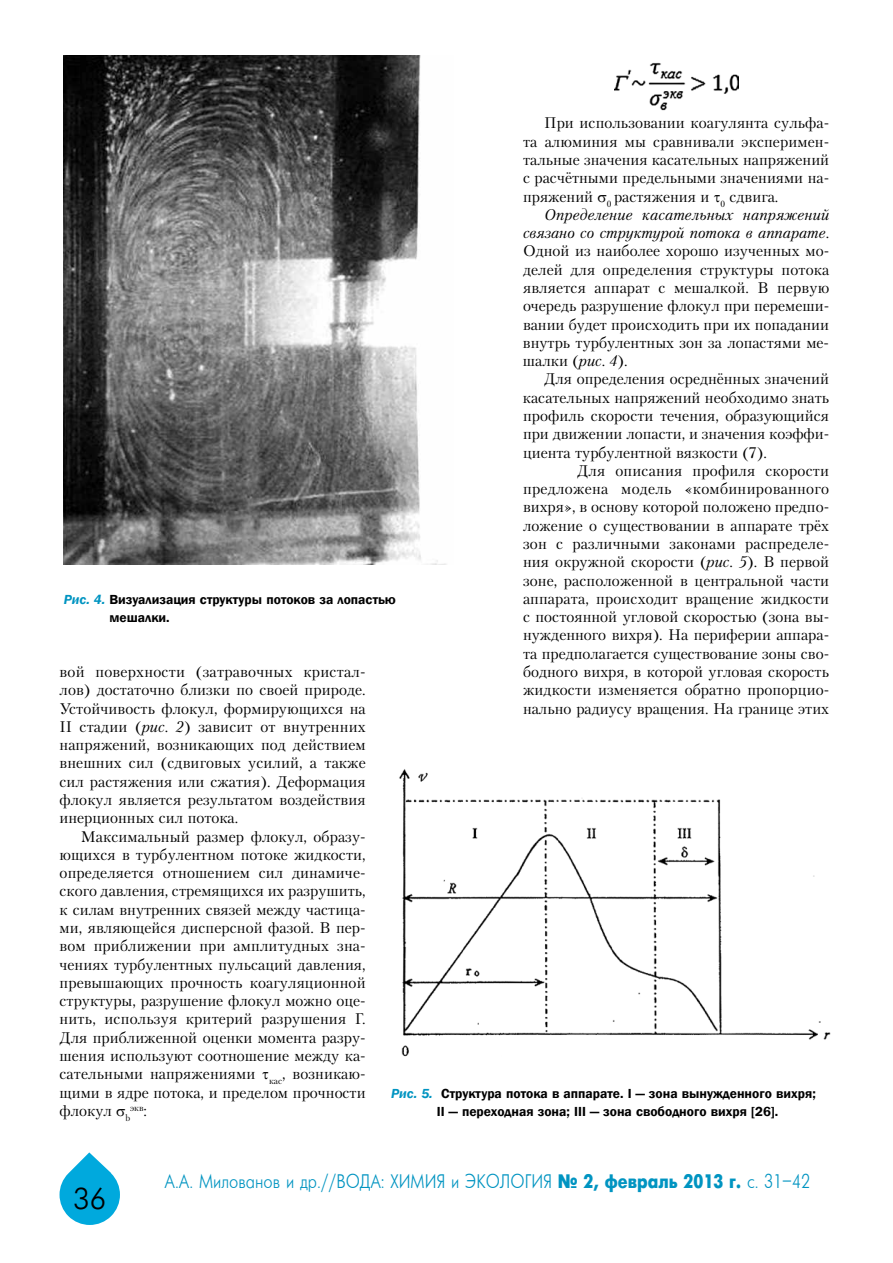
<style>
.page{position:relative;width:893px;height:1263px;background:#fff}
.page>*{position:absolute;margin:0;border:0;box-sizing:border-box;transform-origin:0 0}
.t1{font:30px "Futuris Cyrillic";color:#000}
.t2{font:19.5px "Futuris";color:#0094c1;scale:.84 1}
.t3{font:15.3px/18.3px "Petersburg C";color:#000;text-align:justify}
.t4{font:600 13.5px/18.3px "Franklin Gothic";color:#000}
.t5{font:8.85px "Petersburg C";color:#000}
.s1{font-style:italic}
.s2{font-style:italic;color:#0094c1}
.s3{font-size:15.3px}
.s4{font-weight:700}
</style>
<div class="page">
<svg style="left:60px;top:1152px;width:60px;height:73px"></svg>
<img style="left:614px;top:62px;width:124px;height:49px">
<img style="left:64px;top:55px;width:382px;height:509px">
<img style="left:399px;top:769px;width:432px;height:288px">
<p class="t3" style="left:523px;top:114px;width:308px;text-indent:21px">При использовании коагулянта сульфа&shy;та алюминия мы сравнивали эксперимен&shy;тальные значения касательных напряжений с расчётными предельными значениями на&shy;пряжений <sub>0</sub> растяжения и <sub>0</sub> сдвига.</p>
<p class="t3" style="left:523px;top:205px;width:308px;text-indent:21px"><span class="s1">Определение касательных напряжений связано со структурой потока в аппарате</span>.<br>Одной из наиболее хорошо изученных мо&shy;делей для определения структуры потока является аппарат с мешалкой. В первую очередь разрушение флокул при перемеши&shy;вании будет происходить при их попадании внутрь турбулентных зон за лопастями ме&shy;шалки (<span class="s1">рис. 4</span>).</p>
<p class="t3" style="left:523px;top:370px;width:308px;text-indent:21px">Для определения осреднённых значений касательных напряжений необходимо знать профиль скорости течения, образующийся при движении лопасти, и значения коэффи&shy;циента турбулентной вязкости (7).</p>
<p class="t3" style="left:523px;top:461px;width:308px;text-indent:54px">Для описания профиля скорости предложена модель «комбинированного вихря», в основу которой положено предпо&shy;ложение о существовании в аппарате трёх зон с различными законами распределе&shy;ния окружной скорости (<span class="s1">рис. 5</span>). В первой зоне, расположенной в центральной части аппарата, происходит вращение жидкости с постоянной угловой скоростью (зона вы&shy;нужденного вихря). На периферии аппара&shy;та предполагается существование зоны сво&shy;бодного вихря, в которой угловая скорость жидкости изменяется обратно пропорцио&shy;нально радиусу вращения. На границе этих</p>
<p class="t4" style="left:110px;top:590px;width:288px;text-indent:-46px"><span class="s2">Рис. 4.</span> Визуализация структуры потоков за лопастью мешалки.</p>
<p class="t3" style="left:60px;top:662px;width:308px">вой поверхности (затравочных кристал&shy;лов) достаточно близки по своей природе.<br>Устойчивость флокул, формирующихся на II стадии (<span class="s1">рис. 2</span>) зависит от внутренних напряжений, возникающих под действием внешних сил (сдвиговых усилий, а также сил растяжения или сжатия). Деформация флокул является результатом воздействия инерционных сил потока.</p>
<p class="t3" style="left:60px;top:827px;width:308px;text-indent:21px">Максимальный размер флокул, образу&shy;ющихся в турбулентном потоке жидкости, определяется отношением сил динамиче&shy;ского давления, стремящихся их разрушить, к силам внутренних связей между частица&shy;ми, являющейся дисперсной фазой. В пер&shy;вом приближении при амплитудных зна&shy;чениях турбулентных пульсаций давления, превышающих прочность коагуляционной структуры, разрушение флокул можно оце&shy;нить, используя критерий разрушения Г.<br>Для приближенной оценки момента разру&shy;шения используют соотношение между ка&shy;сательными напряжениями <sub>кас</sub>, возникаю&shy;щими в ядре потока, и пределом прочности флокул <sub>b</sub></p>
<p class="t4" style="left:437px;top:1084px;width:380px;text-indent:-46px"><span class="s2">Рис. 5.</span> Структура потока в аппарате. I — зона вынужденного вихря;<br>II — переходная зона; III — зона свободного вихря [26].</p>
<p class="t5" style="left:130px;top:1102px;width:18px">экв<span class="s3">:</span></p>
<h1 class="t1" style="left:73px;top:1183px;width:34px">36</h1>
<p class="t2" style="left:164px;top:1171px;width:770px">А.А. Милованов и др.//ВОДА: ХИМИЯ и ЭКОЛОГИЯ <span class="s4">¹ 2, февраль 2013 г.</span> c. 31–42</p>
</div>
